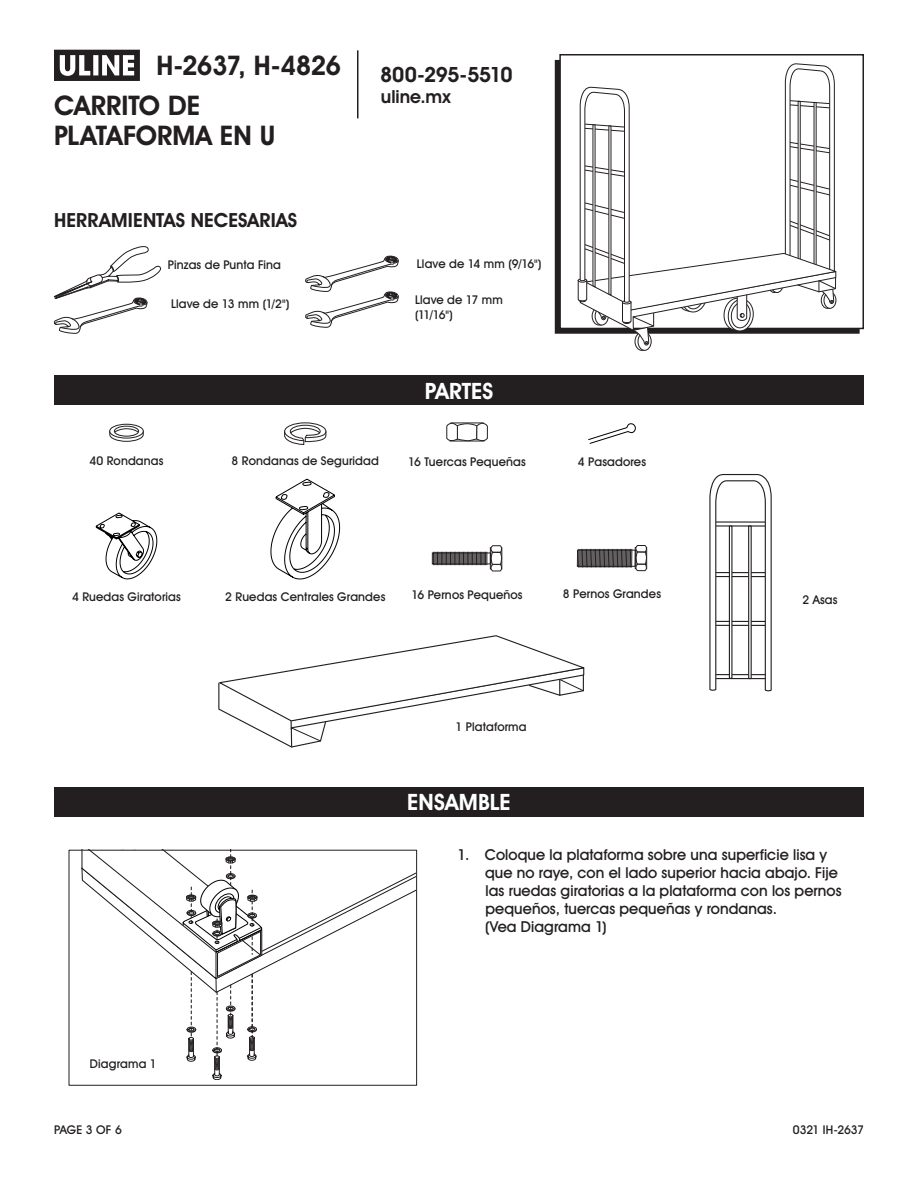
<style>
.page{position:relative;width:918px;height:1188px;background:#fff}
.page>*{position:absolute;margin:0;border:0;box-sizing:border-box;transform-origin:0 0}
.t1{font:700 27px/30px "Uline Two Knine";letter-spacing:-.01em;color:#231f20}
.t2{font:700 27px "Uline Two Knine";letter-spacing:-.03em;color:#231f20}
.t3{font:700 22.5px "Uline Two Knine";letter-spacing:.005em;color:#fff}
.t4{font:700 21px "Uline Two Knine";letter-spacing:-.02em;color:#231f20}
.t5{font:700 19.5px "Uline Two Knine";letter-spacing:.005em;color:#231f20}
.t6{font:700 18px "Uline Two Knine";color:#231f20}
.t7{font:15px/18px "Uline Two Knine";letter-spacing:.005em;color:#231f20}
.t8{font:12px/14.4px "Uline Two Knine";letter-spacing:.015em;color:#231f20}
.t9{font:12px "Uline Two Knine";letter-spacing:-.015em;color:#231f20}
</style>
<div class="page">
<hr style="left:357px;top:50px;width:1px;height:68px;background:#231f20">
<svg style="left:54px;top:50px;width:86px;height:31px"></svg>
<svg style="left:305px;top:255px;width:94px;height:73px"></svg>
<svg style="left:53px;top:246px;width:109px;height:88px"></svg>
<div style="left:54px;top:375px;width:810px;height:30px;background:#231f20"></div>
<svg style="left:446px;top:423px;width:42px;height:18px"></svg>
<div style="left:432px;top:553px;width:59px;height:11px;border:1px solid #231f20"></div>
<svg style="left:433px;top:545px;width:69px;height:27px"></svg>
<div style="left:577px;top:550px;width:59px;height:17px;border:1px solid #231f20"></div>
<svg style="left:578px;top:545px;width:69px;height:26px"></svg>
<svg style="left:110px;top:424px;width:33px;height:14px"></svg>
<div style="left:109px;top:424px;width:35px;height:15px;border:1px solid #231f20;border-radius:50%"></div>
<div style="left:114px;top:426px;width:25px;height:11px;border:1px solid #231f20;border-radius:50%"></div>
<svg style="left:109px;top:428px;width:35px;height:14px"></svg>
<svg style="left:95px;top:512px;width:63px;height:68px"></svg>
<svg style="left:270px;top:478px;width:70px;height:102px"></svg>
<svg style="left:284px;top:422px;width:43px;height:23px"></svg>
<svg style="left:588px;top:423px;width:48px;height:21px"></svg>
<svg style="left:709px;top:474px;width:63px;height:218px"></svg>
<div style="left:729px;top:525px;width:3px;height:154px;border:1px solid #231f20"></div>
<div style="left:748px;top:525px;width:4px;height:154px;border:1px solid #231f20"></div>
<svg style="left:218px;top:635px;width:367px;height:113px"></svg>
<div style="left:54px;top:787px;width:810px;height:30px;background:#231f20"></div>
<svg style="left:81px;top:849px;width:335px;height:231px"></svg>
<div style="left:69px;top:850px;width:348px;height:236px;border:1px solid #231f20"></div>
<div style="left:559px;top:54px;width:305px;height:275px;border:2px solid #231f20"></div>
<svg style="left:578px;top:63px;width:258px;height:288px"></svg>
<h1 class="t2" style="left:157px;top:49px;width:186px">H-2637, H-4826</h1>
<h1 class="t1" style="left:54px;top:90px;width:223px">CARRITO DE<br>PLATAFORMA EN U</h1>
<h3 class="t5" style="left:54px;top:208px;width:245px">HERRAMIENTAS NECESARIAS</h3>
<p class="t8" style="left:168px;top:258px;width:115px">Pinzas de Punta Fina</p>
<p class="t8" style="left:171px;top:296px;width:120px">Llave de 13 mm (1/2")</p>
<h3 class="t4" style="left:380px;top:62px;width:134px">800-295-5510</h3>
<h3 class="t6" style="left:381px;top:86px;width:71px">uline.mx</h3>
<p class="t8" style="left:417px;top:256px;width:126px">Llave de 14 mm (9/16")</p>
<p class="t8" style="left:415px;top:293px;width:89px">Llave de 17 mm (11/16")</p>
<h2 class="t3" style="left:425px;top:377px;width:70px">PARTES</h2>
<p class="t8" style="left:89px;top:454px;width:76px">40 Rondanas</p>
<p class="t8" style="left:232px;top:454px;width:149px">8 Rondanas de Seguridad</p>
<p class="t8" style="left:578px;top:454px;width:70px">4 Pasadores</p>
<p class="t8" style="left:408px;top:455px;width:119px">16 Tuercas Pequeñas</p>
<p class="t8" style="left:72px;top:589px;width:110px">4 Ruedas Giratorias</p>
<p class="t8" style="left:412px;top:588px;width:113px">16 Pernos Pequeños</p>
<p class="t8" style="left:563px;top:587px;width:100px">8 Pernos Grandes</p>
<p class="t8" style="left:225px;top:589px;width:162px">2 Ruedas Centrales Grandes</p>
<p class="t8" style="left:802px;top:592px;width:37px">2 Asas</p>
<p class="t8" style="left:456px;top:720px;width:72px">1 Plataforma</p>
<h2 class="t3" style="left:407px;top:788px;width:105px">ENSAMBLE</h2>
<p class="t8" style="left:90px;top:1056px;width:68px">Diagrama 1</p>
<p class="t7" style="left:485px;top:845px;width:358px;text-indent:-27px">1. Coloque la plataforma sobre una superficie lisa y que no raye, con el lado superior hacia abajo. Fije las ruedas giratorias a la plataforma con los pernos pequeños, tuercas pequeñas y rondanas.<br>(Vea Diagrama 1)</p>
<p class="t8" style="left:54px;top:1122px;width:69px">PAGE 3 OF 6</p>
<p class="t9" style="left:793px;top:1122px;width:73px">0321 IH-2637</p>
</div>
